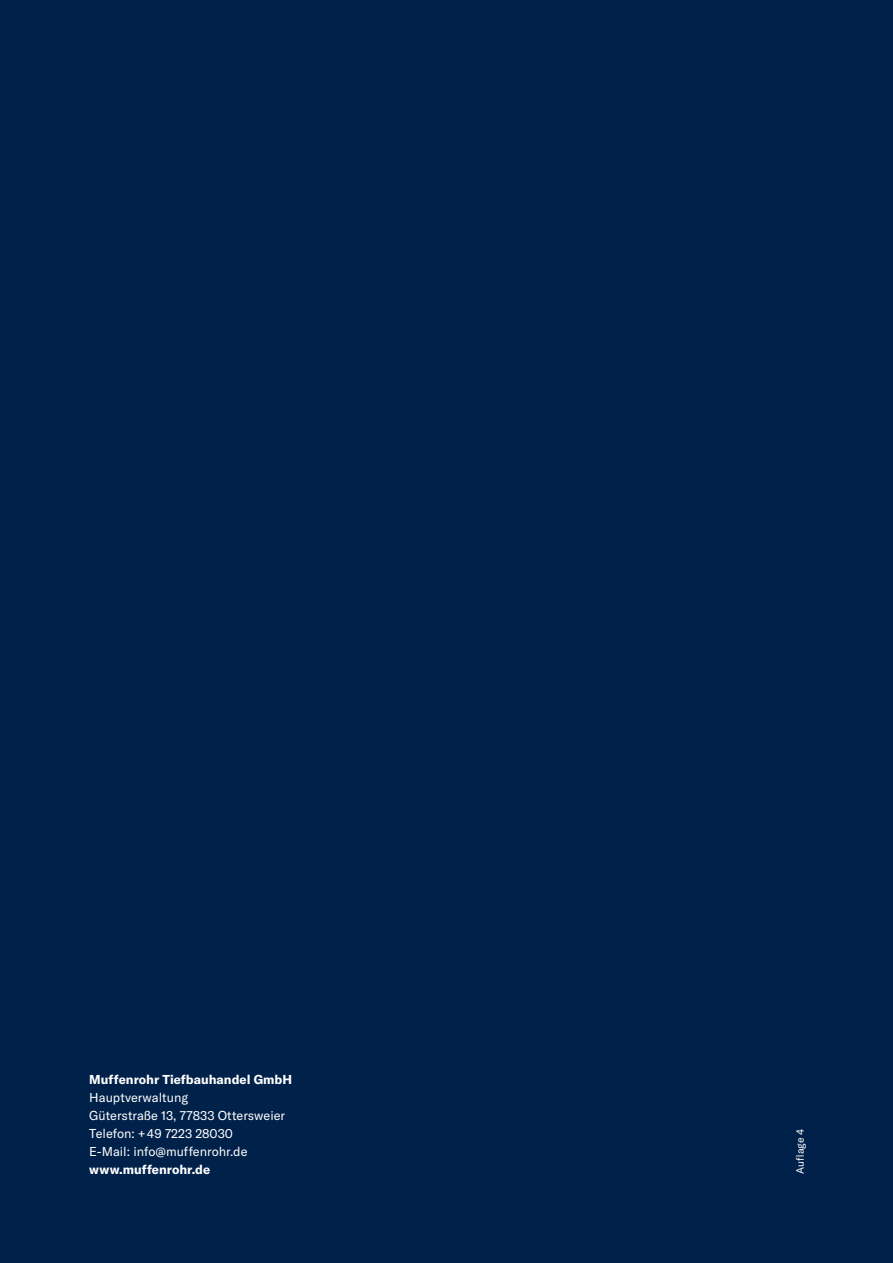
<style>
.page{position:relative;width:893px;height:1263px;background:#00214a}
.page>*{position:absolute;margin:0;border:0;box-sizing:border-box;transform-origin:0 0}
.t1{font:12.75px/18px "GT America";color:#fff}
.t2{font:700 12.75px "GT America";color:#fff}
.t3{font:10.5px "GT America";letter-spacing:-.01em;color:#fff}
</style>
<div class="page">
<p class="t2" style="left:89px;top:1071px;width:204px">Muffenrohr Tiefbauhandel GmbH</p>
<p class="t1" style="left:89px;top:1088px;width:197px">Hauptverwaltung<br>Güterstraße 13, 77833 Ottersweier<br>Telefon: + 49 7223 28030<br>E-Mail: info@muffenrohr.de</p>
<p class="t2" style="left:89px;top:1161px;width:122px">www.muffenrohr.de</p>
<p class="t3" style="left:794px;top:1174px;width:46px;rotate:-90deg">Auflage 4</p>
</div>
